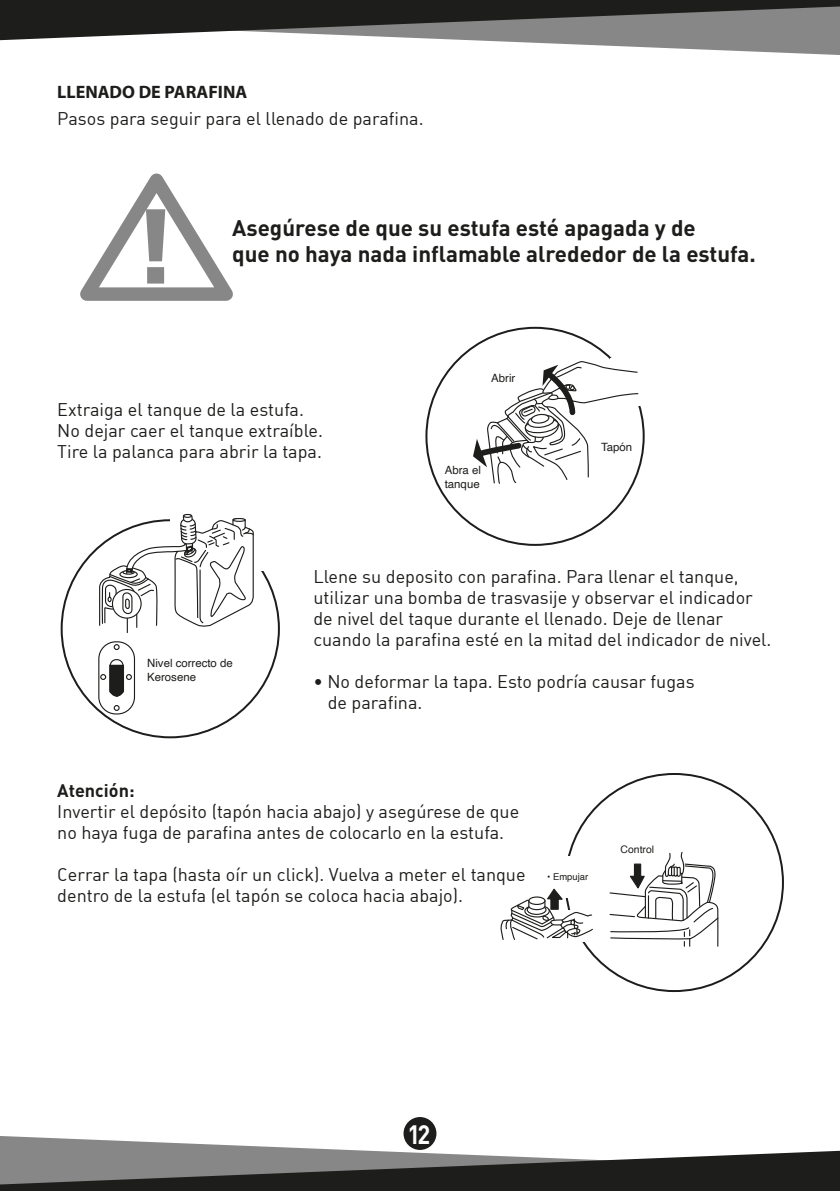
<style>
.page{position:relative;width:840px;height:1191px;background:#fff}
.page>*{position:absolute;margin:0;border:0;box-sizing:border-box;transform-origin:0 0}
.t1{font:700 99.8px "DIN";color:#878787}
.t2{font:700 26.2px "DIN";color:#fff;scale:.9 1}
.t3{font:700 22.4px/26px "DIN";color:#1d1d1b}
.t4{font:18px/21px "DIN Regular Alternate";color:#1d1d1b}
.t5{font:700 18px "Myriad Pro";color:#1d1d1b}
.t6{font:700 18px "DIN";color:#1d1d1b}
.t7{font:11.4px/14px "Helvetica";color:#1d1d1b}
.t8{font:10.4px "Helvetica";color:#1d1d1b}
.t9{font:9.4px "Helvetica";color:#1d1d1b}
</style>
<div class="page">
<svg style="left:473px;top:361px;width:166px;height:123px"></svg>
<svg style="left:500px;top:888px;width:93px;height:52px"></svg>
<svg style="left:609px;top:851px;width:109px;height:96px"></svg>
<div style="left:98px;top:641px;width:37px;height:73px;border:1px solid #1d1d1b;border-radius:17px"></div>
<svg style="left:114px;top:644px;width:6px;height:6px"></svg>
<svg style="left:114px;top:705px;width:6px;height:6px"></svg>
<div style="left:110px;top:659px;width:13px;height:37px;border:1px solid #1d1d1b;border-radius:6px"></div>
<svg style="left:100px;top:664px;width:32px;height:33px"></svg>
<svg style="left:98px;top:514px;width:156px;height:118px"></svg>
<svg style="left:80px;top:173px;width:153px;height:128px"></svg>
<svg style="left:0;top:1136px;width:323px;height:13px"></svg>
<svg style="left:493px;top:41px;width:346px;height:14px"></svg>
<svg style="left:0;top:0;width:839px;height:41px;background:#535352"></svg>
<svg style="left:0;top:1149px;width:839px;height:42px;background:#565655"></svg>
<div style="left:402px;top:1116px;width:35px;height:35px;background:#1d1d1b;border-radius:50%"></div>
<div style="left:401px;top:1115px;width:37px;height:37px;border:2px solid #fff;border-radius:50%"></div>
<p class="t5" style="left:57px;top:80px;width:191px">LLENADO DE PARAFINA</p>
<p class="t4" style="left:57px;top:108px;width:367px">Pasos para seguir para el llenado de parafina.</p>
<h1 class="t1" style="left:136px;top:181px;width:36px">!</h1>
<p class="t3" style="left:232px;top:214px;width:525px">Asegúrese de que su estufa esté apagada y de<br>que no haya nada inflamable alrededor de la estufa.</p>
<p class="t7" style="left:491px;top:371px;width:26px">Abrir</p>
<p class="t4" style="left:57px;top:399px;width:267px">Extraiga el tanque de la estufa.<br>No dejar caer el tanque extraíble.<br>Tire la palanca para abrir la tapa.</p>
<p class="t7" style="left:444px;top:463px;width:38px">Abra el tanque</p>
<p class="t7" style="left:600px;top:441px;width:33px">Tapón</p>
<p class="t7" style="left:147px;top:656px;width:87px">Nivel correcto de<br>Kerosene</p>
<p class="t4" style="left:313px;top:566px;width:459px">Llene su deposito con parafina. Para llenar el tanque, utilizar una bomba de trasvasije y observar el indicador de nivel del taque durante el llenado. Deje de llenar cuando la parafina esté en la mitad del indicador de nivel.</p>
<p class="t4" style="left:327px;top:671px;width:368px;text-indent:-14px">• No deformar la tapa. Esto podría causar fugas de parafina.</p>
<p class="t6" style="left:57px;top:779px;width:79px">Atención:</p>
<p class="t4" style="left:57px;top:801px;width:463px">Invertir el depósito (tapón hacia abajo) y asegúrese de que no haya fuga de parafina antes de colocarlo en la estufa.</p>
<p class="t4" style="left:57px;top:864px;width:469px">Cerrar la tapa (hasta oír un click). Vuelva a meter el tanque dentro de la estufa (el tapón se coloca hacia abajo).</p>
<p class="t9" style="left:547px;top:869px;width:42px">• Empujar</p>
<p class="t8" style="left:620px;top:841px;width:35px">Control</p>
<h2 class="t2" style="left:407px;top:1117px;width:27px">12</h2>
</div>
